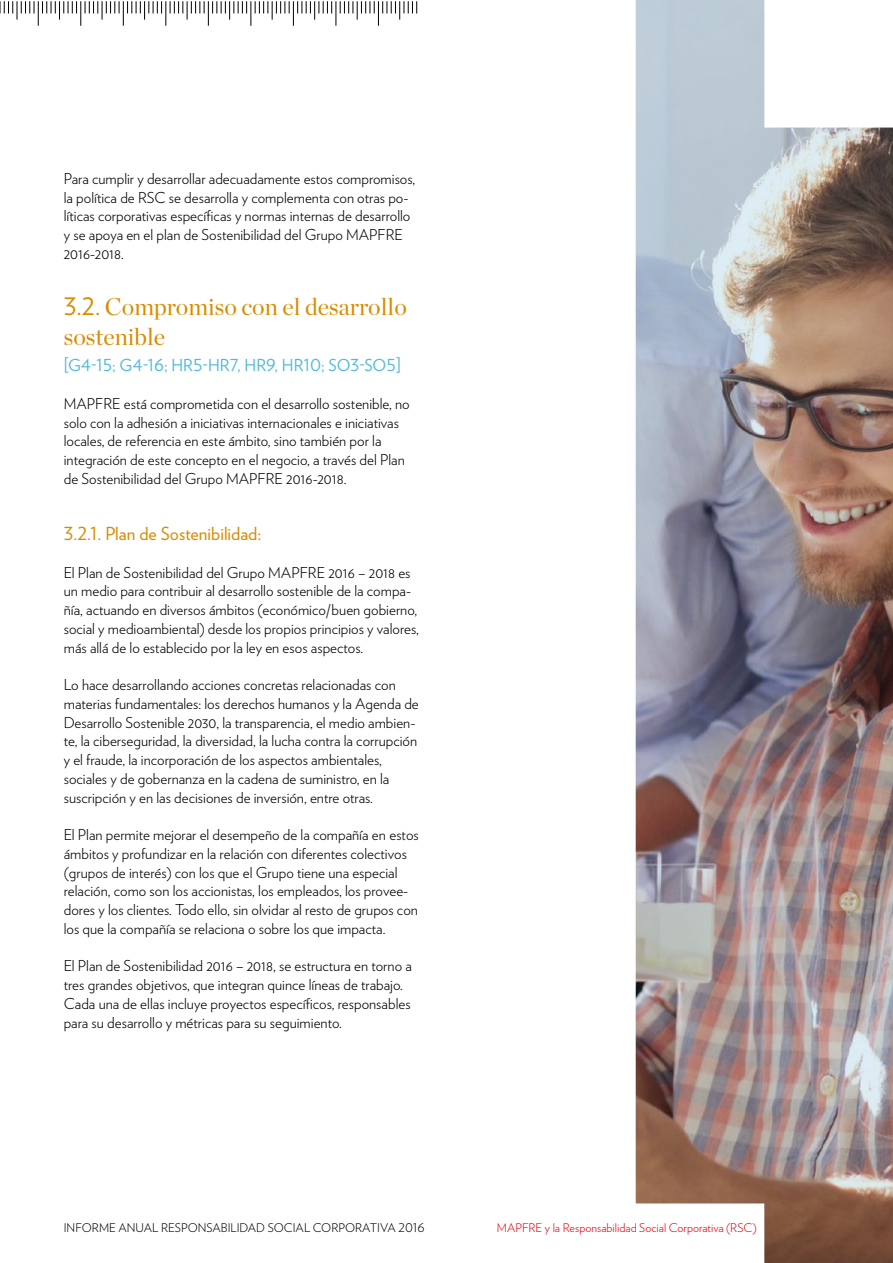
<style>
.page{position:relative;width:893px;height:1263px;background:#fff}
.page>*{position:absolute;margin:0;border:0;box-sizing:border-box;transform-origin:0 0}
.t1{font:24px/30px "Chronicle Display";color:#d98c00}
.t2{font:18px "Verlag";color:#d98c00}
.t3{font:16.5px "Verlag";color:#53bbd9}
.t4{font:300 15px/18.8px "Verlag";color:#000}
.t5{font:300 12px "Verlag";color:#000}
.t6{font:300 12px "Verlag";color:#e30613}
.s1{font-family:"Verlag"}
</style>
<div class="page">
<svg style="left:0;top:1px;width:417px;height:25px"></svg>
<img style="left:636px;top:0;width:257px;height:1263px">
<p class="t4" style="left:64px;top:168px;width:353px">Para cumplir y desarrollar adecuadamente estos compromisos, la política de RSC se desarrolla y complementa con otras po&shy;líticas corporativas específicas y normas internas de desarrollo y se apoya en el plan de Sostenibilidad del Grupo MAPFRE 2016-2018.</p>
<h1 class="t1" style="left:64px;top:290px;width:345px"><span class="s1">3.2.</span> Compromiso con el desarrollo sostenible</h1>
<p class="t3" style="left:64px;top:353px;width:339px">[G4-15; G4-16; HR5-HR7, HR9, HR10; SO3-SO5]</p>
<p class="t4" style="left:64px;top:393px;width:347px">MAPFRE está comprometida con el desarrollo sostenible, no solo con la adhesión a iniciativas internacionales e iniciativas locales, de referencia en este ámbito, sino también por la integración de este concepto en el negocio, a través del Plan de Sostenibilidad del Grupo MAPFRE 2016-2018.</p>
<p class="t2" style="left:64px;top:520px;width:199px">3.2.1. Plan de Sostenibilidad:</p>
<p class="t4" style="left:64px;top:562px;width:357px">El Plan de Sostenibilidad del Grupo MAPFRE 2016 – 2018 es un medio para contribuir al desarrollo sostenible de la compa&shy;ñía, actuando en diversos ámbitos (económico/buen gobierno, social y medioambiental) desde los propios principios y valores, más allá de lo establecido por la ley en esos aspectos.</p>
<p class="t4" style="left:64px;top:674px;width:357px">Lo hace desarrollando acciones concretas relacionadas con materias fundamentales: los derechos humanos y la Agenda de Desarrollo Sostenible 2030, la transparencia, el medio ambien&shy;te, la ciberseguridad, la diversidad, la lucha contra la corrupción y el fraude, la incorporación de los aspectos ambientales, sociales y de gobernanza en la cadena de suministro, en la suscripción y en las decisiones de inversión, entre otras.</p>
<p class="t4" style="left:64px;top:824px;width:357px">El Plan permite mejorar el desempeño de la compañía en estos ámbitos y profundizar en la relación con diferentes colectivos (grupos de interés) con los que el Grupo tiene una especial relación, como son los accionistas, los empleados, los provee&shy;dores y los clientes. Todo ello, sin olvidar al resto de grupos con los que la compañía se relaciona o sobre los que impacta.</p>
<p class="t4" style="left:64px;top:956px;width:350px">El Plan de Sostenibilidad 2016 – 2018, se estructura en torno a tres grandes objetivos, que integran quince líneas de trabajo.<br>Cada una de ellas incluye proyectos específicos, responsables para su desarrollo y métricas para su seguimiento.</p>
<p class="t5" style="left:64px;top:1219px;width:362px">INFORME ANUAL RESPONSABILIDAD SOCIAL CORPORATIVA 2016</p>
<p class="t6" style="left:497px;top:1219px;width:262px">MAPFRE y la Responsabilidad Social Corporativa (RSC)</p>
</div>
